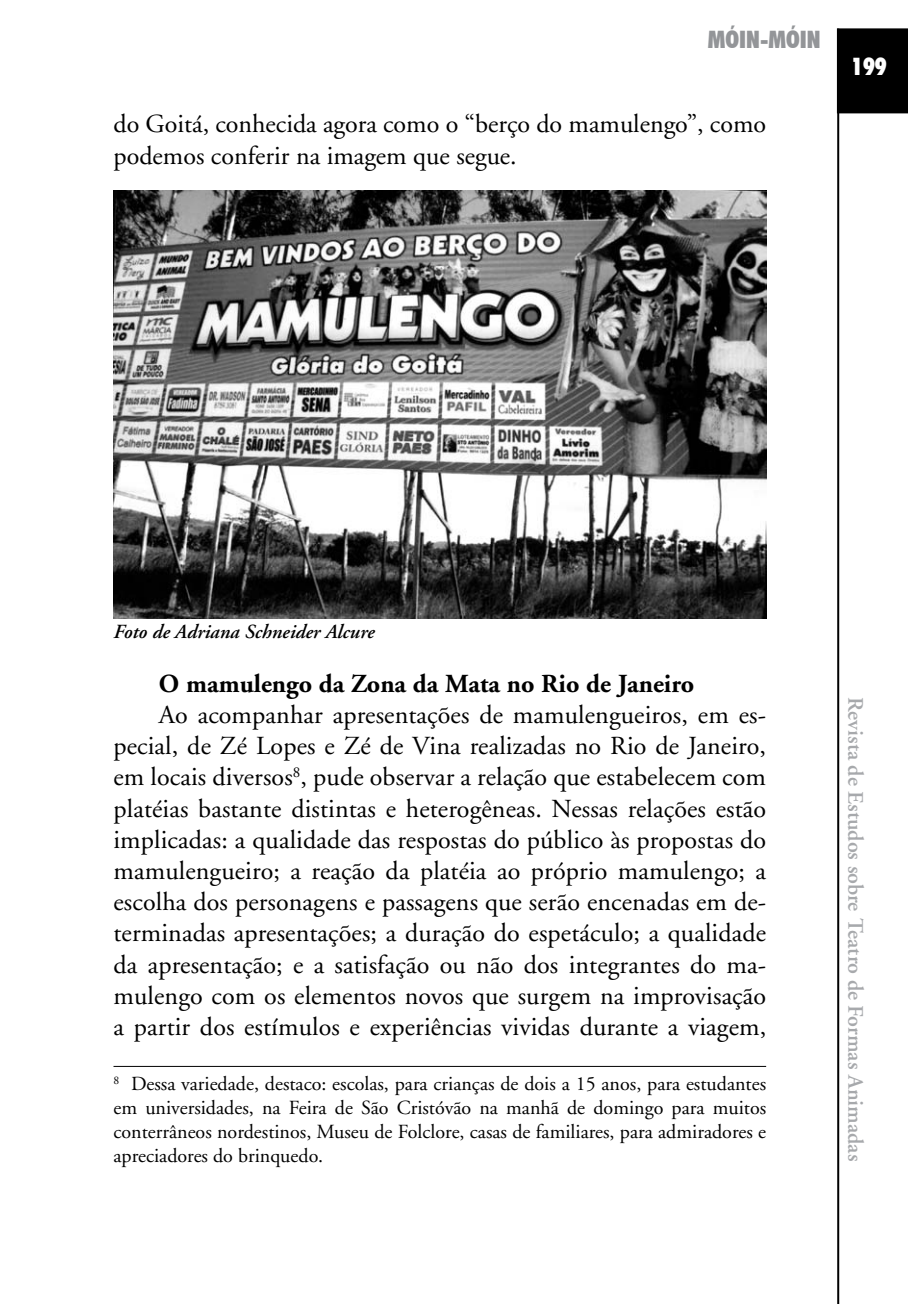
<style>
.page{position:relative;width:908px;height:1304px;background:#fff}
.page>*{position:absolute;margin:0;border:0;box-sizing:border-box;transform-origin:0 0}
.t1{font:26px/31.2px "Adobe Garamond";color:#000}
.t2{font:700 26px "Adobe Garamond";color:#000}
.t3{font:900 condensed 24px "Futura BT";color:#939598}
.t4{font:900 condensed 24px "Futura BT";color:#fff}
.t5{font:600 22px "Adobe Garamond";color:#a7a9ac}
.t6{font:20px/24px "Adobe Garamond";color:#000;text-align:justify}
.t7{font:italic 600 20px "Adobe Garamond";color:#000}
</style>
<div class="page">
<div style="left:836px;top:28px;width:71px;height:85px;background:#000"></div>
<hr style="left:836px;top:29px;width:2px;height:1275px;background:#000">
<img style="left:113px;top:191px;width:652px;height:427px">
<hr style="left:113px;top:1066px;width:652px;height:1px;background:#000">
<p class="t3" style="left:707px;top:25px;width:114px">MÓIN-MÓIN</p>
<p class="t1" style="left:113px;top:109px;width:653px">do Goitá, conhecida agora como o “berço do mamulengo”, como podemos conferir na imagem que segue.</p>
<p class="t4" style="left:850px;top:52px;width:37px">199</p>
<p class="t7" style="left:113px;top:621px;width:262px">Foto de Adriana Schneider Alcure</p>
<p class="t2" style="left:159px;top:669px;width:536px">O mamulengo da Zona da Mata no Rio de Janeiro</p>
<p class="t1" style="left:113px;top:700px;width:654px;text-align:justify;text-indent:45px">Ao acompanhar apresentações de mamulengueiros, em es&shy;pecial, de Zé Lopes e Zé de Vina realizadas no Rio de Janeiro, em locais diversos<sup>8</sup>, pude observar a relação que estabelecem com platéias bastante distintas e heterogêneas. Nessas relações estão implicadas: a qualidade das respostas do público às propostas do mamulengueiro; a reação da platéia ao próprio mamulengo; a escolha dos personagens e passagens que serão encenadas em de&shy;terminadas apresentações; a duração do espetáculo; a qualidade da apresentação; e a satisfação ou não dos integrantes do ma&shy;mulengo com os elementos novos que surgem na improvisação a partir dos estímulos e experiências vividas durante a viagem,</p>
<p class="t6" style="left:113px;top:1072px;width:654px"><sup>8</sup> Dessa variedade, destaco: escolas, para crianças de dois a 15 anos, para estudantes em universidades, na Feira de São Cristóvão na manhã de domingo para muitos conterrâneos nordestinos, Museu de Folclore, casas de familiares, para admiradores e apreciadores do brinquedo.</p>
<p class="t5" style="left:867px;top:697px;width:465px;rotate:90deg">Revista de Estudos sobre Teatro de Formas Animadas</p>
</div>
